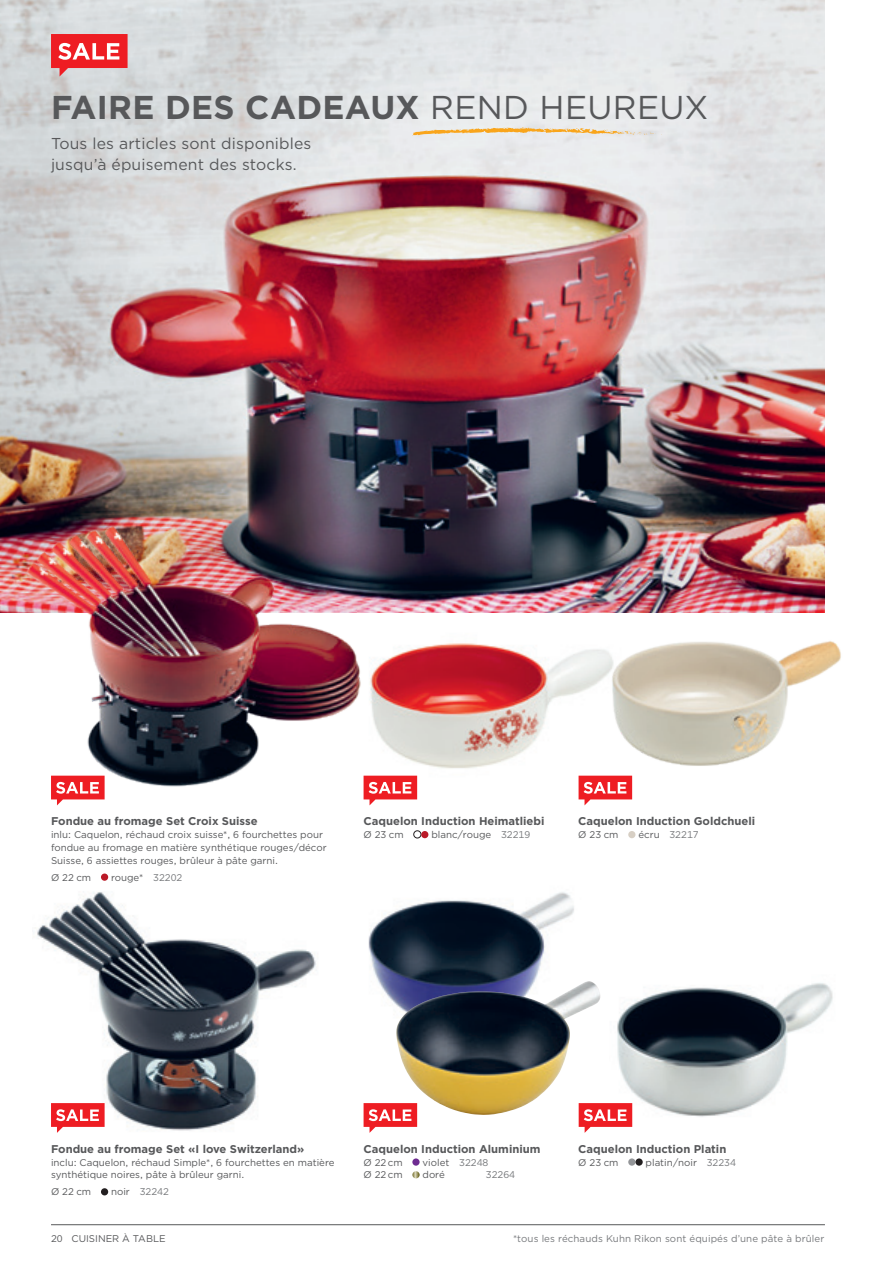
<style>
.page{position:relative;width:893px;height:1263px;background:#fff}
.page>*{position:absolute;margin:0;border:0;box-sizing:border-box;transform-origin:0 0}
.t1{font:700 33px "Gotham";letter-spacing:.01em;color:#57585a}
.t2{font:15.75px/21.3px "Gotham";letter-spacing:.01em;color:#57585a}
.t3{font:700 11.25px "Gotham";color:#57585a}
.t4{font:9.75px/12.8px "Gotham";color:#57585a}
.t5{font:9.75px "Gotham";letter-spacing:.01em;color:#76787b}
.s1{font-weight:400}
.s2{color:#76787b}
.s3{color:#57585a}
</style>
<div class="page">
<img style="left:0;top:0;width:825px;height:612px">
<img style="left:617px;top:983px;width:216px;height:144px">
<img style="left:23px;top:480px;width:355px;height:326px">
<img style="left:357px;top:611px;width:269px;height:173px">
<img style="left:368px;top:892px;width:206px;height:113px">
<img style="left:601px;top:612px;width:240px;height:170px">
<img style="left:37px;top:892px;width:279px;height:239px">
<img style="left:396px;top:981px;width:204px;height:134px">
<svg style="left:579px;top:776px;width:53px;height:29px"></svg>
<div style="left:628px;top:831px;width:7px;height:7px;background:#d7cfc4;border-radius:50%"></div>
<svg style="left:364px;top:776px;width:53px;height:29px"></svg>
<div style="left:413px;top:830px;width:8px;height:8px;border:1px solid #231f20;border-radius:50%"></div>
<div style="left:421px;top:831px;width:7px;height:7px;background:#ba1a28;border-radius:50%"></div>
<svg style="left:51px;top:776px;width:54px;height:29px"></svg>
<div style="left:101px;top:873px;width:7px;height:8px;background:#ba1a28;border-radius:50%"></div>
<div style="left:628px;top:1158px;width:7px;height:8px;background:#939598;border-radius:50%"></div>
<div style="left:635px;top:1158px;width:8px;height:8px;background:#231f20;border-radius:50%"></div>
<svg style="left:579px;top:1103px;width:53px;height:30px"></svg>
<svg style="left:51px;top:1103px;width:54px;height:30px"></svg>
<div style="left:101px;top:1188px;width:7px;height:7px;background:#231f20;border-radius:50%"></div>
<svg style="left:364px;top:1103px;width:53px;height:30px"></svg>
<svg style="left:51px;top:34px;width:77px;height:43px"></svg>
<div style="left:412px;top:1158px;width:8px;height:8px;background:#6e2c91;border-radius:50%"></div>
<svg style="left:412px;top:1171px;width:8px;height:7px"></svg>
<svg style="left:412px;top:127px;width:250px;height:10px"></svg>
<hr style="left:51px;top:1224px;width:774px;height:1px;background:#57585a">
<h1 class="t1" style="left:51px;top:85px;width:659px">FAIRE DES CADEAUX <span class="s1">REND HEUREUX</span></h1>
<h2 class="t2" style="left:51px;top:132px;width:262px">Tous les articles sont disponibles jusqu’à épuisement des stocks.</h2>
<p class="t3" style="left:51px;top:814px;width:208px">Fondue au fromage Set Croix Suisse</p>
<p class="t4" style="left:51px;top:828px;width:277px">inlu: Caquelon, réchaud croix suisse*, 6 fourchettes pour fondue au fromage en matière synthétique rouges/décor<br>Suisse, 6 assiettes rouges, brûleur à pâte garni.</p>
<p class="t4" style="left:51px;top:871px;width:42px">Ø 22 cm</p>
<p class="t4" style="left:111px;top:871px;width:73px">rouge* <span class="s2">32202</span></p>
<p class="t3" style="left:364px;top:814px;width:182px">Caquelon Induction Heimatliebi</p>
<p class="t4" style="left:364px;top:828px;width:42px">Ø 23 cm</p>
<p class="t4" style="left:431px;top:828px;width:100px">blanc/rouge <span class="s2">32219</span></p>
<p class="t3" style="left:578px;top:814px;width:178px">Caquelon Induction Goldchueli</p>
<p class="t4" style="left:578px;top:828px;width:42px">Ø 23 cm</p>
<p class="t5" style="left:638px;top:828px;width:62px"><span class="s3">écru</span> 32217</p>
<p class="t3" style="left:51px;top:1141px;width:255px">Fondue au fromage Set «I love Switzerland»</p>
<p class="t4" style="left:51px;top:1156px;width:285px">inclu: Caquelon, réchaud Simple*, 6 fourchettes en matière synthétique noires, pâte à brûleur garni.</p>
<p class="t4" style="left:51px;top:1185px;width:42px">Ø 22 cm</p>
<p class="t5" style="left:111px;top:1186px;width:59px"><span class="s3">noir</span> 32242</p>
<p class="t4" style="left:51px;top:1232px;width:116px">20 CUISINER À TABLE</p>
<p class="t3" style="left:364px;top:1141px;width:178px">Caquelon Induction Aluminium</p>
<p class="t4" style="left:364px;top:1156px;width:41px">Ø 22 cm</p>
<p class="t4" style="left:422px;top:1156px;width:67px">violet <span class="s2">32248</span></p>
<p class="t4" style="left:364px;top:1168px;width:41px">Ø 22 cm</p>
<p class="t4" style="left:422px;top:1168px;width:24px">doré</p>
<p class="t5" style="left:486px;top:1169px;width:31px">32264</p>
<p class="t3" style="left:578px;top:1141px;width:150px">Caquelon Induction Platin</p>
<p class="t4" style="left:578px;top:1156px;width:42px">Ø 23 cm</p>
<p class="t4" style="left:646px;top:1156px;width:92px">platin/noir <span class="s2">32234</span></p>
<p class="t5" style="left:513px;top:1232px;width:313px">*tous les réchauds Kuhn Rikon sont équipés d’une pâte à brûler</p>
</div>
